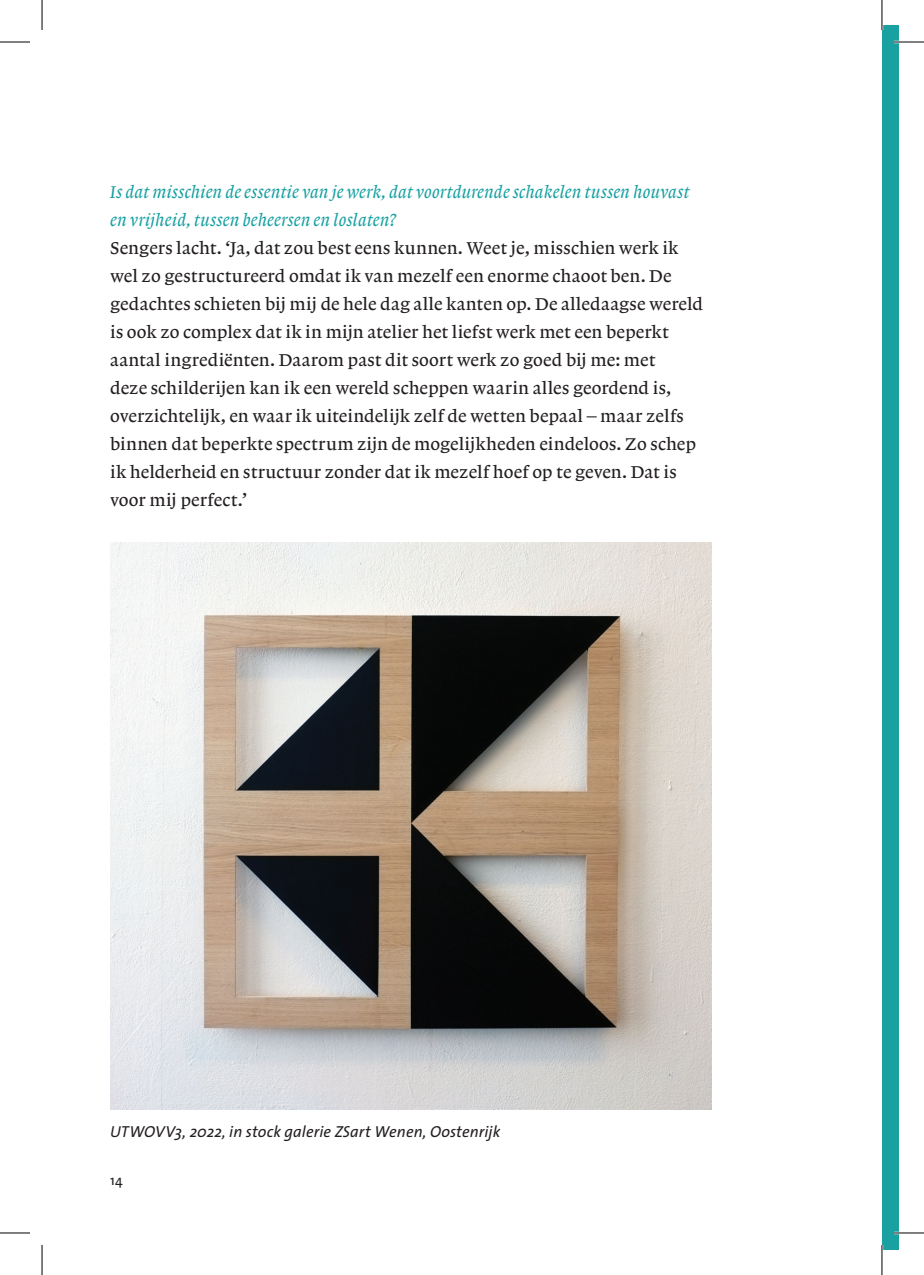
<style>
.page{position:relative;width:924px;height:1275px;background:#fff}
.page>*{position:absolute;margin:0;border:0;box-sizing:border-box;transform-origin:0 0}
.t1{font:18px/28px "Lexicon No 1 Roman A";letter-spacing:.005em;color:#231f20}
.t2{font:18px/28px "Lexicon No 1 Italic A";letter-spacing:.01em;color:#19a0a1}
.t3{font:italic 16px "The Sans";letter-spacing:.005em;color:#231f20}
.t4{font:14px "The Sans Plain";color:#231f20}
</style>
<div class="page">
<img style="left:110px;top:542px;width:601px;height:568px">
<div style="left:882px;top:25px;width:16px;height:1225px;background:#19a0a1"></div>
<hr style="left:893px;top:41px;width:30px;height:2px;background:#fff">
<hr style="left:893px;top:1231px;width:30px;height:3px;background:#fff">
<hr style="left:0;top:42px;width:30px;height:1px;background:#000">
<hr style="left:893px;top:42px;width:30px;height:1px;background:#000">
<hr style="left:0;top:1232px;width:30px;height:1px;background:#000">
<hr style="left:893px;top:1232px;width:30px;height:1px;background:#000">
<hr style="left:42px;top:0;width:1px;height:30px;background:#000">
<hr style="left:42px;top:1245px;width:1px;height:30px;background:#000">
<hr style="left:881px;top:0;width:1px;height:30px;background:#000">
<hr style="left:881px;top:1245px;width:1px;height:30px;background:#000">
<p class="t2" style="left:110px;top:178px;width:580px">Is dat misschien de essentie van je werk, dat voortdurende schakelen tussen houvast en vrijheid, tussen beheersen en loslaten?</p>
<p class="t1" style="left:110px;top:234px;width:594px">Sengers lacht. ‘Ja, dat zou best eens kunnen. Weet je, misschien werk ik wel zo gestructureerd omdat ik van mezelf een enorme chaoot ben. De gedachtes schieten bij mij de hele dag alle kanten op. De alledaagse wereld is ook zo complex dat ik in mijn atelier het liefst werk met een beperkt aantal ingrediënten. Daarom past dit soort werk zo goed bij me: met<br>deze schilderijen kan ik een wereld scheppen waarin alles geordend is, overzichtelijk, en waar ik uiteindelijk zelf de wetten bepaal – maar zelfs binnen dat beperkte spectrum zijn de mogelijkheden eindeloos. Zo schep ik helderheid en structuur zonder dat ik mezelf hoef op te geven. Dat is voor mij perfect.’</p>
<p class="t3" style="left:110px;top:1118px;width:391px">UTWOVV3, 2022, in stock galerie ZSart Wenen, Oostenrijk</p>
<p class="t4" style="left:110px;top:1169px;width:14px">14</p>
</div>
